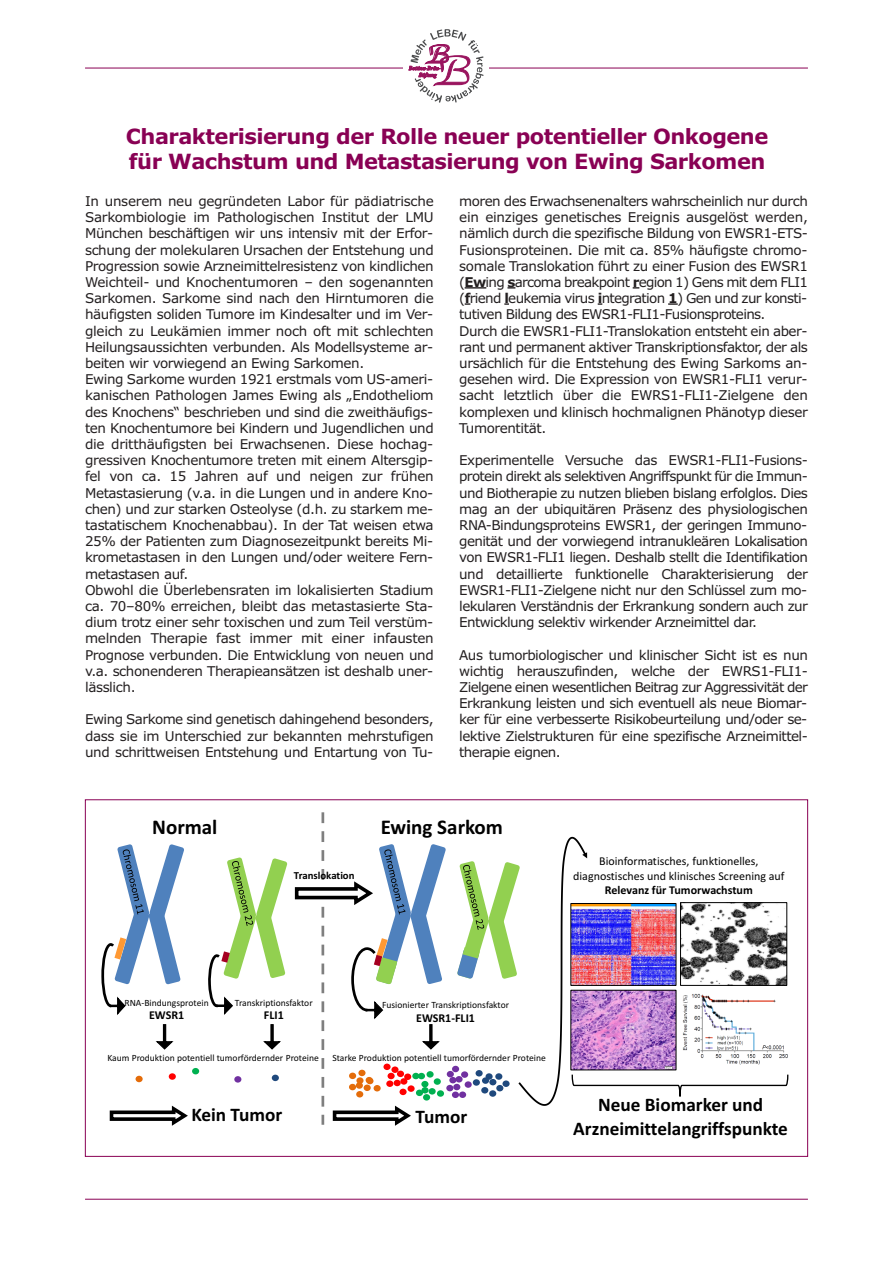
<style>
.page{position:relative;width:893px;height:1263px;background:#fff}
.page>*{position:absolute;margin:0;border:0;box-sizing:border-box;transform-origin:0 0}
.t1{font:700 21px/25.2px "Verdana";letter-spacing:-.025em;color:#890154}
.t2{font:21px "Calibri Bold+T42+FOZEPD";color:#000}
.t3{font:19.2px/23.1px "Calibri Bold+T42+FOZEPD";color:#000;text-align:center}
.t4{font:13.5px/16.2px "Verdana";letter-spacing:-.03em;color:#231f20;text-align:justify}
.t5{font:12px/14.4px "Calibri+T42+KDNQLH";color:#000;text-align:center}
.t6{font:12px "Calibri Bold+T42+FOZEPD";color:#000}
.t7{font:10.8px "Calibri Bold+T42+FOZEPD";color:#000}
.t8{font:9.6px "Calibri+T42+KDNQLH";color:#000}
.s1{font-weight:700}
</style>
<div class="page">
<hr style="left:465px;top:287px;width:21px;height:2px;background:#231f20">
<svg style="left:507px;top:287px;width:8px;height:2px"></svg>
<svg style="left:633px;top:287px;width:6px;height:2px"></svg>
<svg style="left:668px;top:303px;width:10px;height:2px"></svg>
<hr style="left:85px;top:68px;width:723px;height:1px;background:#890154">
<hr style="left:85px;top:1199px;width:723px;height:1px;background:#890154">
<div style="left:404px;top:26px;width:85px;height:85px;background:#fff"></div>
<svg style="left:409px;top:29px;width:75px;height:74px"></svg>
<svg style="left:155px;top:1024px;width:19px;height:26px"></svg>
<svg style="left:263px;top:1024px;width:18px;height:26px"></svg>
<div style="left:136px;top:1076px;width:7px;height:6px;background:#e46c0a;border-radius:50%"></div>
<div style="left:272px;top:1075px;width:7px;height:6px;background:#1f497d;border-radius:50%"></div>
<div style="left:234px;top:1076px;width:7px;height:6px;background:#7030a0;border-radius:50%"></div>
<div style="left:169px;top:1073px;width:7px;height:7px;background:#f00;border-radius:50%"></div>
<div style="left:192px;top:1068px;width:7px;height:6px;background:#00b050;border-radius:50%"></div>
<div style="left:452px;top:1091px;width:7px;height:7px;background:#7030a0;border-radius:50%"></div>
<div style="left:447px;top:1071px;width:7px;height:6px;background:#7030a0;border-radius:50%"></div>
<div style="left:446px;top:1085px;width:7px;height:6px;background:#7030a0;border-radius:50%"></div>
<div style="left:453px;top:1084px;width:7px;height:6px;background:#7030a0;border-radius:50%"></div>
<div style="left:452px;top:1066px;width:7px;height:6px;background:#7030a0;border-radius:50%"></div>
<div style="left:449px;top:1077px;width:7px;height:6px;background:#7030a0;border-radius:50%"></div>
<svg style="left:109px;top:1105px;width:79px;height:21px"></svg>
<svg style="left:103px;top:844px;width:81px;height:171px"></svg>
<svg style="left:294px;top:812px;width:152px;height:314px"></svg>
<svg style="left:208px;top:857px;width:79px;height:158px"></svg>
<img style="left:457px;top:837px;width:332px;height:269px">
<h1 class="t1" style="left:126px;top:124px;width:644px">Charakterisierung der Rolle neuer potentieller Onkogene für Wachstum und Metastasierung von Ewing Sarkomen</h1>
<p class="t4" style="left:85px;top:193px;width:350px;text-align:left">In unserem neu gegründeten Labor für pädiatrische Sarkombiologie im Pathologischen Institut der LMU München beschäftigen wir uns intensiv mit der Erfor&shy;schung der molekularen Ursachen der Entstehung und Progression sowie Arzneimittelresistenz von kindlichen Weichteil- und Knochentumoren – den sogenannten Sarkomen. Sarkome sind nach den Hirntumoren die häufigsten soliden Tumore im Kindesalter und im Ver&shy;gleich zu Leukämien immer noch oft mit schlechten Heilungsaussichten verbunden. Als Modellsysteme ar&shy;beiten wir vorwiegend an Ewing Sarkomen.<br>Ewing Sarkome wurden 1921 erstmals vom US-ameri&shy;kanischen Pathologen James Ewing als „Endotheliom des Knochens“ beschrieben und sind die zweithäufigs&shy;ten Knochentumore bei Kindern und Jugendlichen und die dritthäufigsten bei Erwachsenen. Diese hochag&shy;gressiven Knochentumore treten mit einem Altersgip&shy;fel von ca. 15 Jahren auf und neigen zur frühen Metastasierung (v.a. in die Lungen und in andere Kno&shy;chen) und zur starken Osteolyse (d.h. zu starkem me&shy;tastatischem Knochenabbau). In der Tat weisen etwa 25% der Patienten zum Diagnosezeitpunkt bereits Mi&shy;krometastasen in den Lungen und/oder weitere Fern&shy;metastasen auf.<br>Obwohl die Überlebensraten im lokalisierten Stadium ca. 70–80% erreichen, bleibt das metastasierte Sta&shy;dium trotz einer sehr toxischen und zum Teil verstüm&shy;melnden Therapie fast immer mit einer infausten Prognose verbunden. Die Entwicklung von neuen und v.a. schonenderen Therapieansätzen ist deshalb uner&shy;lässlich.</p>
<p class="t4" style="left:85px;top:712px;width:350px">Ewing Sarkome sind genetisch dahingehend besonders, dass sie im Unterschied zur bekannten mehrstufigen und schrittweisen Entstehung und Entartung von Tu-</p>
<p class="t4" style="left:459px;top:193px;width:350px;text-align:left">moren des Erwachsenenalters wahrscheinlich nur durch ein einziges genetisches Ereignis ausgelöst werden, nämlich durch die spezifische Bildung von EWSR1-ETS-Fusionsproteinen. Die mit ca. 85% häufigste chromo&shy;somale Translokation führt zu einer Fusion des EWSR1 (<span class="s1">Ew</span>ing <span class="s1">s</span>arcoma breakpoint <span class="s1">r</span>egion 1) Gens mit dem FLI1 (<span class="s1">f</span>riend <span class="s1">l</span>eukemia virus <span class="s1">i</span>ntegration <span class="s1">1</span>) Gen und zur konsti&shy;tutiven Bildung des EWSR1-FLI1-Fusionsproteins.<br>Durch die EWSR1-FLI1-Translokation entsteht ein aber&shy;rant und permanent aktiver Transkriptionsfaktor, der als ursächlich für die Entstehung des Ewing Sarkoms an&shy;gesehen wird. Die Expression von EWSR1-FLI1 verur&shy;sacht letztlich über die EWRS1-FLI1-Zielgene den komplexen und klinisch hochmalignen Phänotyp dieser Tumorentität.</p>
<p class="t4" style="left:459px;top:452px;width:350px">Experimentelle Versuche das EWSR1-FLI1-Fusions&shy;protein direkt als selektiven Angriffspunkt für die Immun&shy;und Biotherapie zu nutzen blieben bislang erfolglos. Dies mag an der ubiquitären Präsenz des physiologischen RNA-Bindungsproteins EWSR1, der geringen Immuno&shy;genität und der vorwiegend intranukleären Lokalisation von EWSR1-FLI1 liegen. Deshalb stellt die Identifikation und detaillierte funktionelle Charakterisierung der EWSR1-FLI1-Zielgene nicht nur den Schlüssel zum mo&shy;lekularen Verständnis der Erkrankung sondern auch zur Entwicklung selektiv wirkender Arzneimittel dar.</p>
<p class="t4" style="left:459px;top:647px;width:350px">Aus tumorbiologischer und klinischer Sicht ist es nun wichtig herauszufinden, welche der EWRS1-FLI1- Zielgene einen wesentlichen Beitrag zur Aggressivität der Erkrankung leisten und sich eventuell als neue Biomar&shy;ker für eine verbesserte Risikobeurteilung und/oder se&shy;lektive Zielstrukturen für eine spezifische Arzneimittel&shy;therapie eignen.</p>
<h1 class="t2" style="left:152px;top:814px;width:67px">Normal</h1>
<h1 class="t2" style="left:381px;top:814px;width:124px">Ewing Sarkom</h1>
<p class="t7" style="left:294px;top:869px;width:62px">Translokation</p>
<p class="t5" style="left:573px;top:854px;width:213px">Bioinformatisches, funktionelles, diagnostisches und klinisches Screening auf</p>
<p class="t6" style="left:605px;top:882px;width:149px">Relevanz für Tumorwachstum</p>
<p class="t8" style="left:125px;top:996px;width:86px">RNA-Bindungsprotein</p>
<p class="t6" style="left:149px;top:1008px;width:37px">EWSR1</p>
<p class="t8" style="left:235px;top:996px;width:79px">Transkriptionsfaktor</p>
<p class="t6" style="left:264px;top:1008px;width:21px">FLI1</p>
<p class="t8" style="left:382px;top:998px;width:129px">Fusionierter Transkriptionsfaktor</p>
<p class="t6" style="left:416px;top:1010px;width:60px">EWSR1-FLI1</p>
<p class="t8" style="left:107px;top:1051px;width:213px">Kaum Produktion potentiell tumorfördernder Proteine</p>
<p class="t8" style="left:332px;top:1051px;width:215px">Starke Produktion potentiell tumorfördernder Proteine</p>
<h2 class="t3" style="left:191px;top:1103px;width:92px">Kein Tumor</h2>
<h2 class="t3" style="left:416px;top:1105px;width:53px">Tumor</h2>
<h2 class="t3" style="left:573px;top:1093px;width:216px">Neue Biomarker und<br>Arzneimittelangriffspunkte</h2>
</div>
